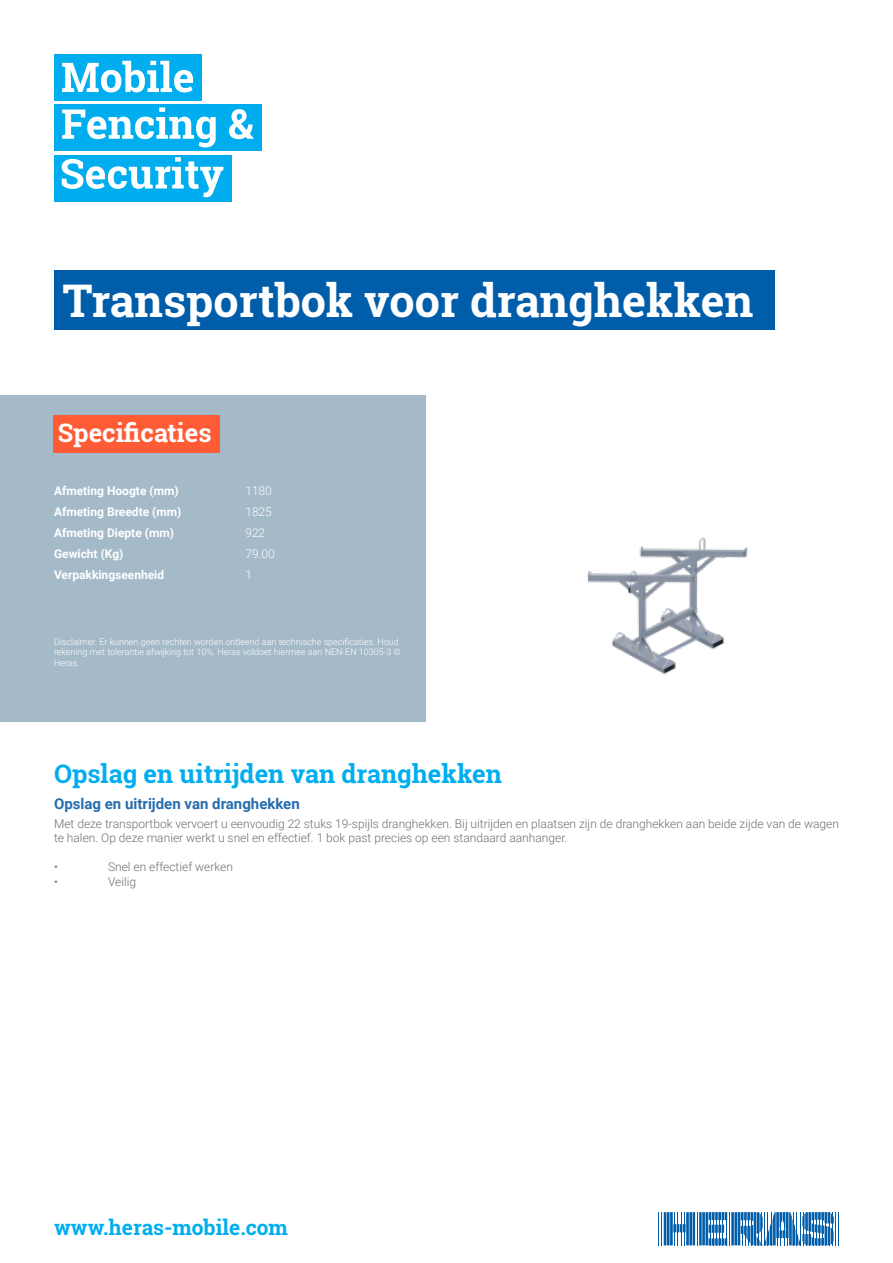
<style>
.page{position:relative;width:893px;height:1263px;background:#fff}
.page>*{position:absolute;margin:0;border:0;box-sizing:border-box;transform-origin:0 0}
.t1{font:700 45px "Roboto Slab";color:#fff}
.t2{font:700 25.5px "Roboto Slab";color:#00aeef}
.t3{font:700 25.5px "Roboto Slab";color:#fff}
.t4{font:700 21px "Roboto Slab";color:#00aeef}
.t5{font:700 15px "Roboto";color:#266dae}
.t6{font:300 12px/14.4px "Roboto";color:#6d6f73}
.t7{font:700 12px "Roboto";color:#fff}
.t8{font:300 12px "Roboto";color:#fff}
.t9{font:300 9px/10.8px "Roboto";color:#fff}
</style>
<div class="page">
<hr style="left:658px;top:1212px;width:1px;height:33px;background:#005daa">
<hr style="left:661px;top:1212px;width:1px;height:33px;background:#005daa">
<hr style="left:697px;top:1212px;width:1px;height:33px;background:#005daa">
<hr style="left:835px;top:1212px;width:1px;height:33px;background:#005daa">
<hr style="left:838px;top:1212px;width:1px;height:33px;background:#005daa">
<svg style="left:664px;top:1212px;width:31px;height:33px"></svg>
<hr style="left:705px;top:1212px;width:3px;height:33px;background:#005daa">
<hr style="left:702px;top:1212px;width:3px;height:33px;background:#005daa">
<hr style="left:699px;top:1212px;width:3px;height:33px;background:#005daa">
<svg style="left:709px;top:1212px;width:125px;height:33px"></svg>
<div style="left:54px;top:54px;width:147px;height:47px;background:#00aeef"></div>
<div style="left:54px;top:104px;width:207px;height:47px;background:#00aeef"></div>
<div style="left:54px;top:155px;width:177px;height:46px;background:#00aeef"></div>
<svg style="left:62px;top:61px;width:131px;height:31px"></svg>
<svg style="left:62px;top:107px;width:154px;height:40px"></svg>
<svg style="left:229px;top:109px;width:25px;height:30px"></svg>
<svg style="left:62px;top:157px;width:161px;height:40px"></svg>
<img style="left:587px;top:537px;width:161px;height:138px">
<div style="left:54px;top:270px;width:720px;height:59px;background:#005daa"></div>
<div style="left:0;top:396px;width:426px;height:326px;background:#a5bac9"></div>
<div style="left:54px;top:415px;width:166px;height:38px;background:#ff5c35"></div>
<h1 class="t1" style="left:63px;top:270px;width:692px">Transportbok voor dranghekken</h1>
<h2 class="t3" style="left:58px;top:415px;width:155px">Specificaties</h2>
<p class="t7" style="left:54px;top:482px;width:126px">Afmeting Hoogte (mm)</p>
<p class="t8" style="left:245px;top:482px;width:28px">1180</p>
<p class="t7" style="left:54px;top:503px;width:129px">Afmeting Breedte (mm)</p>
<p class="t8" style="left:245px;top:503px;width:28px">1825</p>
<p class="t7" style="left:54px;top:524px;width:122px">Afmeting Diepte (mm)</p>
<p class="t8" style="left:245px;top:524px;width:21px">922</p>
<p class="t7" style="left:54px;top:545px;width:71px">Gewicht (Kg)</p>
<p class="t8" style="left:245px;top:545px;width:31px">79.00</p>
<p class="t7" style="left:54px;top:566px;width:112px">Verpakkingseenheid</p>
<p class="t8" style="left:245px;top:566px;width:8px">1</p>
<p class="t9" style="left:54px;top:636px;width:348px">Disclaimer. Er kunnen geen rechten worden ontleend aan technische specificaties. Houd rekening met tolerantie afwijking tot 10%. Heras voldoet hiermee aan NEN-EN 10305-3 ©<br>Heras.</p>
<h2 class="t2" style="left:54px;top:756px;width:450px">Opslag en uitrijden van dranghekken</h2>
<p class="t5" style="left:54px;top:793px;width:247px">Opslag en uitrijden van dranghekken</p>
<p class="t6" style="left:54px;top:816px;width:786px">Met deze transportbok vervoert u eenvoudig 22 stuks 19-spijls dranghekken. Bij uitrijden en plaatsen zijn de dranghekken aan beide zijde van de wagen te halen. Op deze manier werkt u snel en effectief. 1 bok past precies op een standaard aanhanger.</p>
<p class="t6" style="left:54px;top:859px;width:5px">•</p>
<p class="t6" style="left:108px;top:859px;width:127px">Snel en effectief werken</p>
<p class="t6" style="left:54px;top:874px;width:5px">•</p>
<p class="t6" style="left:108px;top:874px;width:30px">Veilig</p>
<h3 class="t4" style="left:54px;top:1213px;width:236px">www.heras-mobile.com</h3>
</div>
